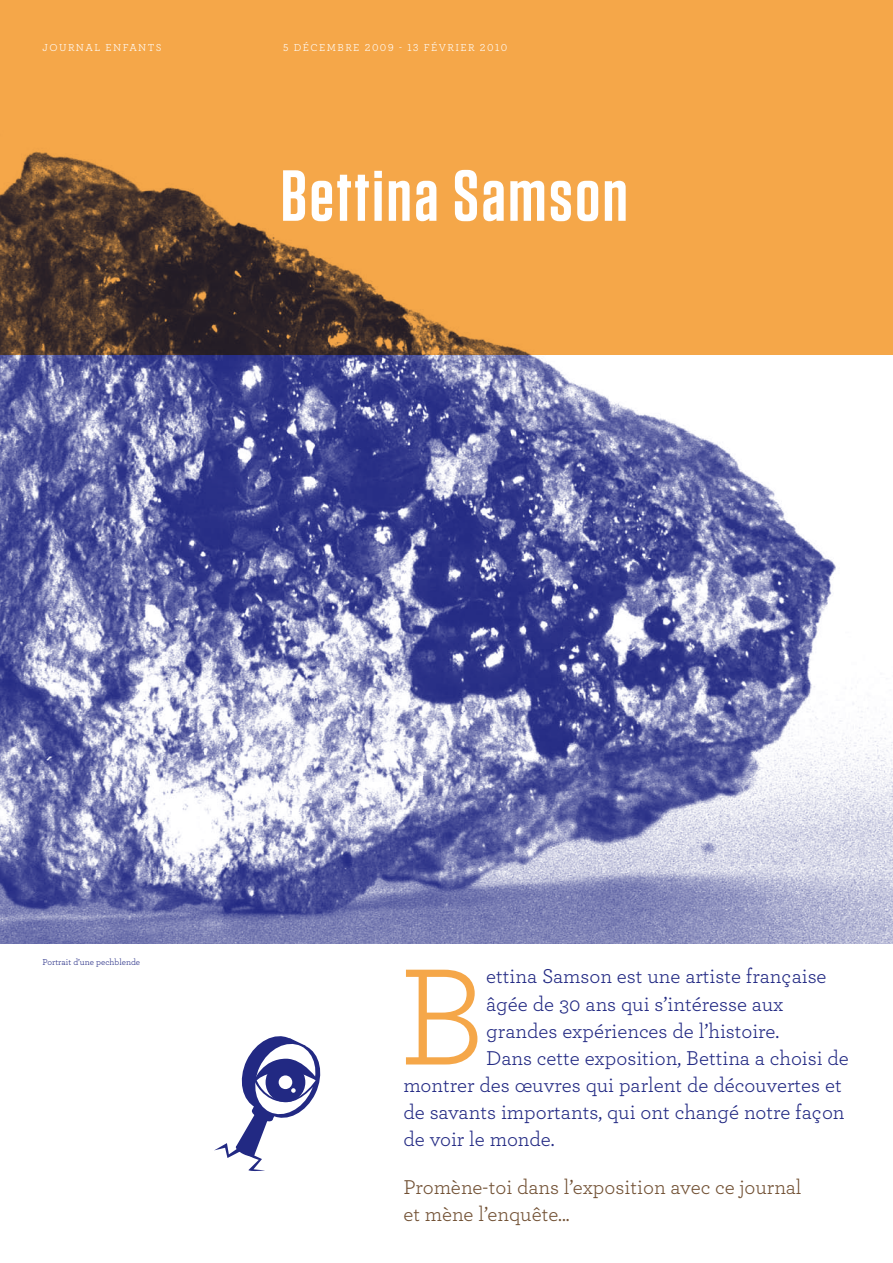
<style>
.page{position:relative;width:893px;height:1263px;background:#fff}
.page>*{position:absolute;margin:0;border:0;box-sizing:border-box;transform-origin:0 0}
.t1{font:144.15px "Archer";color:#f5a749}
.t2{font:21px "Archer";color:#222983}
.t3{font:21px/27px "Archer";color:#715033}
.t4{font:10.5px "Archer";letter-spacing:.135em;color:#fff}
.t5{font:9px "Archer";color:#222983}
</style>
<div class="page">
<img style="left:0;top:0;width:893px;height:943px">
<svg style="left:283px;top:170px;width:343px;height:51px"></svg>
<svg style="left:214px;top:1036px;width:107px;height:135px"></svg>
<p class="t4" style="left:43px;top:40px;width:119px">journal enfants</p>
<p class="t4" style="left:283px;top:40px;width:226px">5 décembre 2009 - 13 février 2010</p>
<p class="t5" style="left:43px;top:956px;width:99px">Portrait d’une pechblende</p>
<h1 class="t1" style="left:398px;top:917px;width:89px">B</h1>
<p class="t2" style="left:486px;top:962px;width:342px">ettina Samson est une artiste française</p>
<p class="t2" style="left:486px;top:989px;width:299px">âgée de 30 ans qui s’intéresse aux</p>
<p class="t2" style="left:486px;top:1016px;width:294px">grandes expériences de l’histoire.</p>
<p class="t2" style="left:486px;top:1043px;width:364px">Dans cette exposition, Bettina a choisi de</p>
<p class="t2" style="left:403px;top:1070px;width:440px">montrer des œuvres qui parlent de découvertes et</p>
<p class="t2" style="left:403px;top:1097px;width:443px">de savants importants, qui ont changé notre façon</p>
<p class="t2" style="left:403px;top:1124px;width:153px">de voir le monde.</p>
<p class="t3" style="left:403px;top:1172px;width:400px">Promène-toi dans l’exposition avec ce journal et mène l’enquête...</p>
</div>
